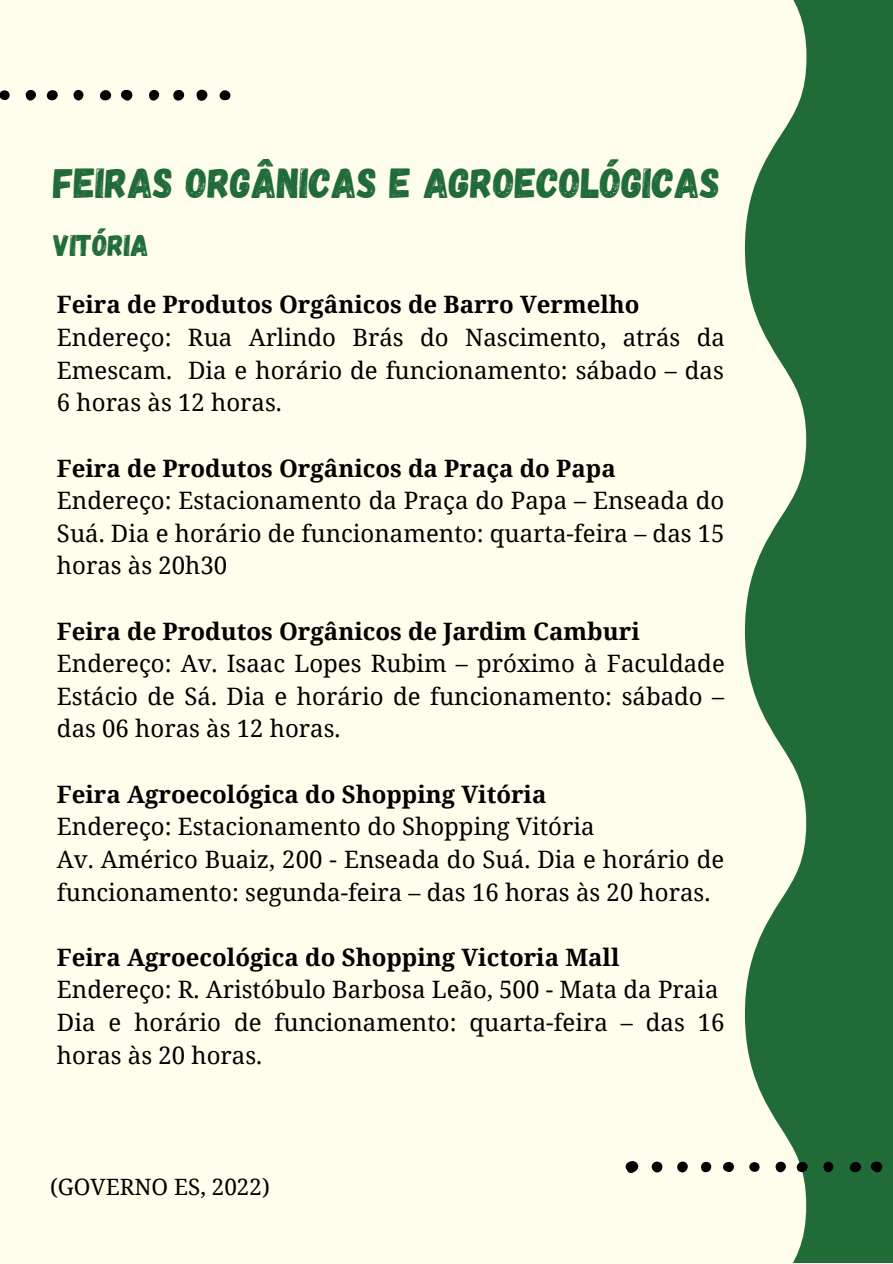
<style>
.page{position:relative;width:893px;height:1264px;background:#fff}
.page>*{position:absolute;margin:0;border:0;box-sizing:border-box;transform-origin:0 0}
.t1{font:42px "Gagalin";color:#216b39}
.t2{font:30px "Gagalin";color:#216b39}
.t3{font:24px/32.5px "Noto Serif";color:#000;text-align:justify}
.t4{font:700 24px "Noto Serif";color:#000}
.t5{font:22.5px "Noto Serif";color:#000}
</style>
<div class="page">
<div style="left:0;top:0;width:892px;height:1262px;background:#fffdec"></div>
<svg style="left:744px;top:0;width:148px;height:1262px;fill:#216b39"></svg>
<svg style="left:121px;top:90px;width:12px;height:11px"></svg>
<div style="left:196px;top:90px;width:11px;height:11px;background:#000;border-radius:50%"></div>
<div style="left:173px;top:90px;width:11px;height:11px;background:#000;border-radius:50%"></div>
<svg style="left:99px;top:90px;width:12px;height:11px"></svg>
<div style="left:47px;top:90px;width:11px;height:10px;background:#000;border-radius:50%"></div>
<div style="left:149px;top:90px;width:10px;height:11px;background:#000;border-radius:5px"></div>
<svg style="left:219px;top:90px;width:12px;height:10px"></svg>
<div style="left:26px;top:90px;width:10px;height:10px;background:#000;border-radius:50%"></div>
<svg style="left:73px;top:90px;width:10px;height:10px"></svg>
<div style="left:0;top:90px;width:10px;height:10px;background:#000;border-radius:50%"></div>
<svg style="left:625px;top:1161px;width:13px;height:11px"></svg>
<svg style="left:870px;top:1161px;width:12px;height:11px"></svg>
<div style="left:651px;top:1161px;width:11px;height:11px;background:#000;border-radius:50%"></div>
<svg style="left:849px;top:1161px;width:12px;height:11px"></svg>
<div style="left:677px;top:1161px;width:10px;height:11px;background:#000;border-radius:50%"></div>
<div style="left:796px;top:1161px;width:11px;height:11px;background:#000;border-radius:50%"></div>
<svg style="left:723px;top:1162px;width:11px;height:10px"></svg>
<div style="left:775px;top:1161px;width:10px;height:11px;background:#000;border-radius:50%"></div>
<div style="left:701px;top:1161px;width:10px;height:11px;background:#000;border-radius:5px"></div>
<svg style="left:823px;top:1161px;width:10px;height:11px"></svg>
<div style="left:749px;top:1162px;width:10px;height:9px;background:#000;border-radius:50%"></div>
<h1 class="t1" style="left:54px;top:156px;width:668px">FEIRAS ORGÂNICAS E AGROECOLÓGICAS</h1>
<p class="t2" style="left:53px;top:226px;width:97px">VITÓRIA</p>
<p class="t4" style="left:57px;top:288px;width:584px">Feira de Produtos Orgânicos de Barro Vermelho</p>
<p class="t3" style="left:57px;top:320px;width:669px">Endereço: Rua Arlindo Brás do Nascimento, atrás da Emescam. Dia e horário de funcionamento: sábado – das 6 horas às 12 horas.</p>
<p class="t4" style="left:57px;top:451px;width:560px">Feira de Produtos Orgânicos da Praça do Papa</p>
<p class="t3" style="left:57px;top:483px;width:669px">Endereço: Estacionamento da Praça do Papa – Enseada do Suá. Dia e horário de funcionamento: quarta-feira – das 15 horas às 20h30</p>
<p class="t4" style="left:57px;top:614px;width:584px">Feira de Produtos Orgânicos de Jardim Camburi</p>
<p class="t3" style="left:57px;top:646px;width:669px">Endereço: Av. Isaac Lopes Rubim – próximo à Faculdade Estácio de Sá. Dia e horário de funcionamento: sábado – das 06 horas às 12 horas.</p>
<p class="t4" style="left:57px;top:777px;width:491px">Feira Agroecológica do Shopping Vitória</p>
<p class="t3" style="left:57px;top:809px;width:668px;text-align:left">Endereço: Estacionamento do Shopping Vitória<br>Av. Américo Buaiz, 200 - Enseada do Suá. Dia e horário de funcionamento: segunda-feira – das 16 horas às 20 horas.</p>
<p class="t4" style="left:57px;top:940px;width:564px">Feira Agroecológica do Shopping Victoria Mall</p>
<p class="t3" style="left:57px;top:972px;width:669px;text-align:left">Endereço: R. Aristóbulo Barbosa Leão, 500 - Mata da Praia<br>Dia e horário de funcionamento: quarta-feira – das 16 horas às 20 horas.</p>
<p class="t5" style="left:50px;top:1170px;width:221px">(GOVERNO ES, 2022)</p>
</div>
